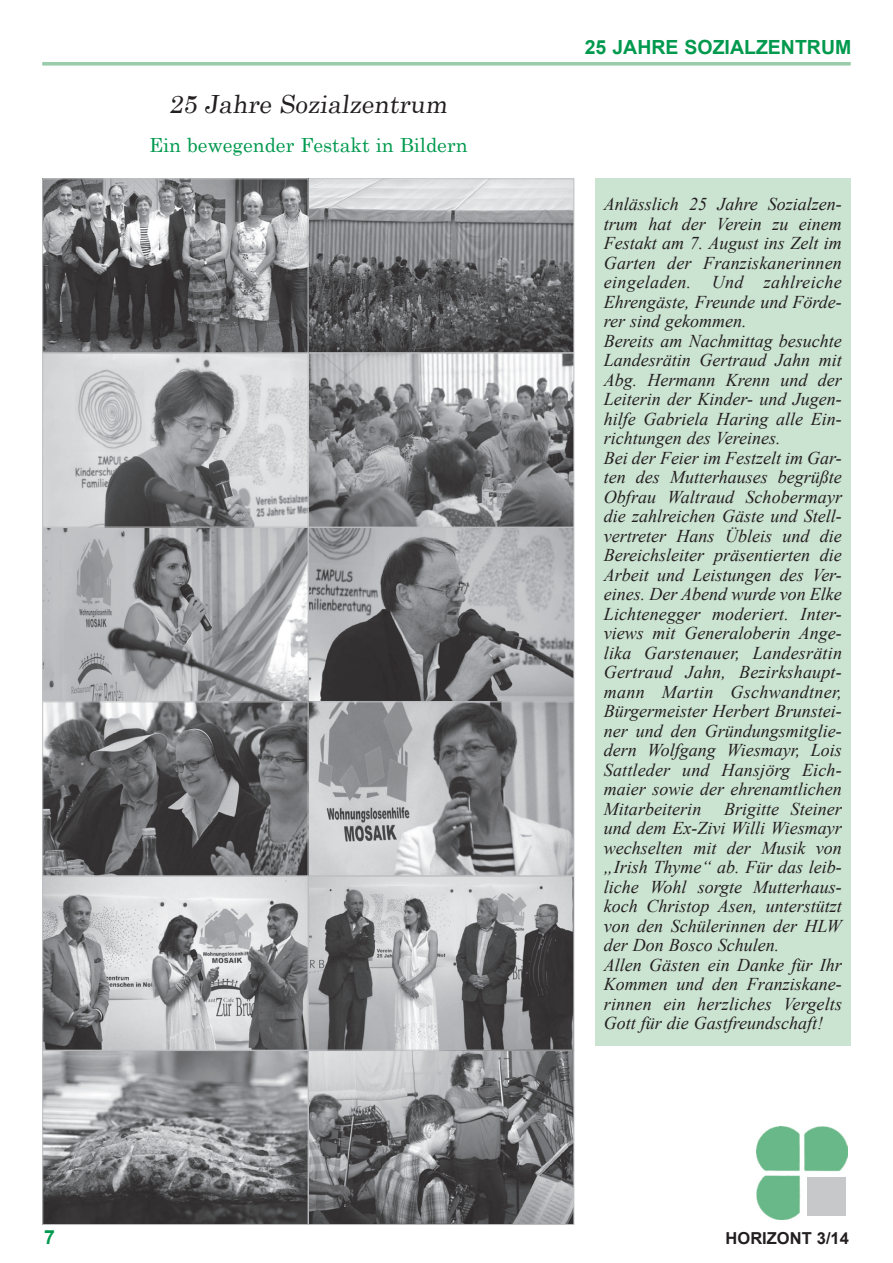
<style>
.page{position:relative;width:893px;height:1263px;background:#fff}
.page>*{position:absolute;margin:0;border:0;box-sizing:border-box;transform-origin:0 0}
.t1{font:25.05px "Century";color:#231f20}
.t2{font:19.5px "Century";color:#00994e}
.t3{font:700 19.5px "Arial";color:#00994e}
.t4{font:italic 18px/19.5px "Times New Roman";color:#231f20}
.t5{font:700 16.5px "Arial";color:#231f20}
</style>
<div class="page">
<hr style="left:43px;top:62px;width:807px;height:3px;background:#9bccab">
<div style="left:595px;top:179px;width:255px;height:867px;background:#cbe3d1"></div>
<img style="left:45px;top:181px;width:527px;height:1042px">
<div style="left:308px;top:179px;width:266px;height:174px;border:1px solid #bcbdc0"></div>
<div style="left:308px;top:353px;width:266px;height:174px;border:1px solid #bcbdc0"></div>
<div style="left:43px;top:527px;width:265px;height:175px;border:1px solid #bcbdc0"></div>
<div style="left:43px;top:353px;width:265px;height:174px;border:1px solid #bcbdc0"></div>
<div style="left:308px;top:527px;width:266px;height:175px;border:1px solid #bcbdc0"></div>
<div style="left:308px;top:702px;width:266px;height:174px;border:1px solid #bcbdc0"></div>
<div style="left:43px;top:876px;width:265px;height:174px;border:1px solid #bcbdc0"></div>
<div style="left:43px;top:702px;width:265px;height:174px;border:1px solid #bcbdc0"></div>
<div style="left:43px;top:1050px;width:265px;height:175px;border:1px solid #bcbdc0"></div>
<div style="left:308px;top:1050px;width:266px;height:175px;border:1px solid #bcbdc0"></div>
<div style="left:308px;top:876px;width:266px;height:174px;border:1px solid #bcbdc0"></div>
<div style="left:43px;top:179px;width:265px;height:174px;border:1px solid #bcbdc0"></div>
<img style="left:757px;top:1127px;width:90px;height:92px">
<div style="left:807px;top:1177px;width:38px;height:38px;background:#c7c8ca"></div>
<h1 class="t1" style="left:169px;top:82px;width:285px">25 Jahre Sozialzentrum</h1>
<p class="t2" style="left:149px;top:128px;width:320px">Ein bewegender Festakt in Bildern</p>
<p class="t3" style="left:585px;top:34px;width:54px">25 JAHRE</p>
<p class="t3" style="left:684px;top:34px;width:14px">SOZIALZENTRUM</p>
<p class="t4" style="left:604px;top:194px;width:240px">Anlässlich 25 Jahre Sozialzen&shy;trum hat der Verein zu einem<br>Festakt am 7. August ins Zelt im<br>Garten der Franziskanerinnen eingeladen. Und zahlreiche<br>Ehrengäste, Freunde und Förde&shy;rer sind gekommen.<br>Bereits am Nachmittag besuchte<br>Landesrätin Gertraud Jahn mit<br>Abg. Hermann Krenn und der<br>Leiterin der Kinder- und Jugen&shy;hilfe Gabriela Haring alle Ein&shy;richtungen des Vereines.<br>Bei der Feier im Festzelt im Gar&shy;ten des Mutterhauses begrüßte<br>Obfrau Waltraud Schobermayr die zahlreichen Gäste und Stell&shy;vertreter Hans Übleis und die<br>Bereichsleiter präsentierten die<br>Arbeit und Leistungen des Ver&shy;eines. Der Abend wurde von Elke<br>Lichtenegger moderiert. Inter&shy;views mit Generaloberin Ange&shy;lika Garstenauer, Landesrätin<br>Gertraud Jahn, Bezirkshaupt&shy;mann Martin Gschwandtner,<br>Bürgermeister Herbert Brunstei&shy;ner und den Gründungsmitglie&shy;dern Wolfgang Wiesmayr, Lois<br>Sattleder und Hansjörg Eich&shy;maier sowie der ehrenamtlichen<br>Mitarbeiterin</p>
<p class="t4" style="left:604px;top:798px;width:240px;text-indent:120px">Brigitte Steiner und dem Ex-Zivi Willi Wiesmayr wechselten mit der Musik von „Irish Thyme“ ab. Für das leib&shy;liche Wohl sorgte Mutterhaus&shy;koch Christop Asen, unterstützt von den Schülerinnen der HLW der Don Bosco Schulen.<br>Allen Gästen ein Danke für Ihr<br>Kommen und den Franziskane&shy;rinnen ein herzliches Vergelts<br>Gott für die Gastfreundschaft!</p>
<p class="t3" style="left:44px;top:1224px;width:12px">7</p>
<p class="t5" style="left:726px;top:1227px;width:24px">HORIZONT</p>
<p class="t5" style="left:817px;top:1227px;width:34px">3/14</p>
</div>
